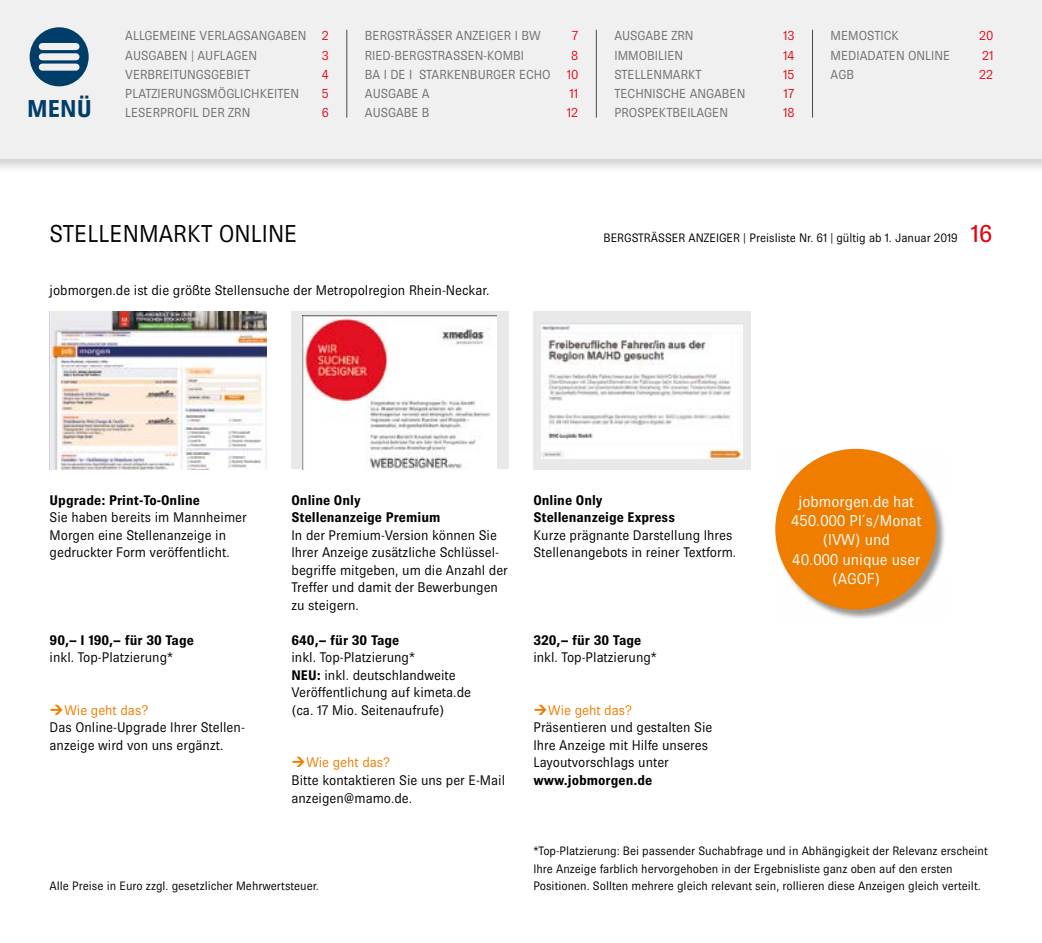
<style>
.page{position:relative;width:1042px;height:943px;background:#fff}
.page>*{position:absolute;margin:0;border:0;box-sizing:border-box;transform-origin:0 0}
.t1{font:300 24.5px "Brown";color:#000}
.t2{font:700 24.5px "Brown";color:#003e69}
.t3{font:300 15.75px/19.2px "Brown";color:#fff;text-align:center}
.t4{font:300 14px/17.5px "Brown";color:#000}
.t5{font:700 14px/17.5px "Brown";color:#000}
.t6{font:300 14px "Brown";color:#ef7d00}
.t7{font:300 13.12px/19.2px "Brown";color:#706f6f}
.t8{font:300 13.12px "Brown";color:#e30613}
.t9{font:300 12.25px/17.5px "Brown";color:#000}
.s1{color:#e30613}
.s2{font-weight:400;font-size:24.5px;color:#e30613}
.s3{font-weight:700}
</style>
<div class="page">
<div style="left:0;top:0;width:1042px;height:175px;background:#000;opacity:.2"></div>
<div style="left:0;top:0;width:1042px;height:159px;background:#f0f0f0"></div>
<svg style="left:30px;top:27px;width:59px;height:59px;background:#144c74"></svg>
<div style="left:42px;top:43px;width:34px;height:7px;background:#f0f0f0"></div>
<div style="left:42px;top:53px;width:34px;height:7px;background:#f0f0f0"></div>
<div style="left:42px;top:64px;width:34px;height:7px;background:#f0f0f0"></div>
<hr style="left:346px;top:30px;width:1px;height:88px;background:#4a4a49">
<hr style="left:596px;top:30px;width:1px;height:88px;background:#4a4a49">
<hr style="left:812px;top:30px;width:1px;height:88px;background:#4a4a49">
<div style="left:291px;top:311px;width:217px;height:158px;background:#eae9e9"></div>
<img style="left:302px;top:315px;width:194px;height:154px">
<img style="left:50px;top:311px;width:217px;height:158px">
<div style="left:533px;top:311px;width:217px;height:159px;background:#eae9e9"></div>
<img style="left:541px;top:323px;width:201px;height:135px">
<svg style="left:775px;top:450px;width:170px;height:169px"></svg>
<div style="left:775px;top:449px;width:161px;height:160px;background:#ef7d00;border-radius:50%"></div>
<h1 class="t2" style="left:27px;top:94px;width:66px">MENÜ</h1>
<p class="t7" style="left:125px;top:26px;width:205px">ALLGEMEINE VERLAGSANGABEN <span class="s1">2<br></span>AUSGABEN | AUFLAGEN</p>
<p class="t8" style="left:322px;top:48px;width:9px">3</p>
<p class="t7" style="left:125px;top:65px;width:127px">VERBREITUNGSGEBIET</p>
<p class="t8" style="left:322px;top:67px;width:9px">4</p>
<p class="t7" style="left:125px;top:84px;width:176px">PLATZIERUNGSMÖGLICHKEITEN</p>
<p class="t8" style="left:322px;top:86px;width:8px">5</p>
<p class="t7" style="left:125px;top:103px;width:127px">LESERPROFIL DER ZRN</p>
<p class="t8" style="left:322px;top:105px;width:9px">6</p>
<p class="t7" style="left:365px;top:26px;width:177px">BERGSTRÄSSER ANZEIGER I BW</p>
<p class="t8" style="left:572px;top:28px;width:8px">7</p>
<p class="t7" style="left:365px;top:45px;width:161px">RIED-BERGSTRASSEN-KOMBI</p>
<p class="t7" style="left:365px;top:45px;width:215px;text-align:justify;text-indent:206px"><span class="s1">8<br></span>BA I DE I STARKENBURGER ECHO <span class="s1">10<br></span>AUSGABE A</p>
<p class="t8" style="left:569px;top:86px;width:10px">11</p>
<p class="t7" style="left:365px;top:103px;width:66px">AUSGABE B</p>
<p class="t8" style="left:567px;top:105px;width:13px">12</p>
<p class="t7" style="left:614px;top:26px;width:81px">AUSGABE ZRN</p>
<p class="t8" style="left:783px;top:28px;width:13px">13</p>
<p class="t7" style="left:614px;top:45px;width:70px">IMMOBILIEN</p>
<p class="t8" style="left:783px;top:48px;width:13px">14</p>
<p class="t7" style="left:614px;top:65px;width:89px">STELLENMARKT</p>
<p class="t8" style="left:783px;top:67px;width:13px">15</p>
<p class="t7" style="left:614px;top:84px;width:132px">TECHNISCHE ANGABEN</p>
<p class="t8" style="left:783px;top:86px;width:12px">17</p>
<p class="t7" style="left:614px;top:103px;width:115px">PROSPEKTBEILAGEN</p>
<p class="t8" style="left:783px;top:105px;width:13px">18</p>
<p class="t7" style="left:830px;top:26px;width:70px">MEMOSTICK</p>
<p class="t8" style="left:979px;top:28px;width:16px">20</p>
<p class="t7" style="left:830px;top:45px;width:121px">MEDIADATEN ONLINE</p>
<p class="t8" style="left:982px;top:48px;width:13px">21</p>
<p class="t7" style="left:830px;top:65px;width:25px">AGB</p>
<p class="t8" style="left:979px;top:67px;width:16px">22</p>
<h1 class="t1" style="left:50px;top:220px;width:249px">STELLENMARKT ONLINE</h1>
<p class="t4" style="left:50px;top:281px;width:441px">jobmorgen.de ist die größte Stellensuche der Metropolregion Rhein-Neckar.</p>
<p class="t9" style="left:603px;top:229px;width:390px">BERGSTRÄSSER ANZEIGER | Preisliste Nr. 61 | gültig ab 1. Januar 2019 <span class="s2">16</span></p>
<p class="t5" style="left:50px;top:491px;width:152px">Upgrade: Print-To-Online</p>
<p class="t4" style="left:50px;top:508px;width:199px">Sie haben bereits im Mannheimer<br>Morgen eine Stellenanzeige in gedruckter Form veröffentlicht.</p>
<p class="t5" style="left:50px;top:631px;width:146px">90,– I 190,– für 30 Tage</p>
<p class="t4" style="left:50px;top:648px;width:125px">inkl. Top-Platzierung*</p>
<p class="t6" style="left:65px;top:702px;width:85px">Wie geht das?</p>
<p class="t4" style="left:50px;top:718px;width:197px">Das Online-Upgrade Ihrer Stellen&shy;anzeige wird von uns ergänzt.</p>
<p class="t5" style="left:291px;top:491px;width:150px">Online Only<br>Stellenanzeige Premium</p>
<p class="t4" style="left:291px;top:526px;width:218px">In der Premium-Version können Sie<br>Ihrer Anzeige zusätzliche Schlüssel&shy;begriffe mitgeben, um die Anzahl der<br>Treffer und damit der Bewerbungen zu steigern.</p>
<p class="t5" style="left:291px;top:631px;width:109px">640,– für 30 Tage</p>
<p class="t4" style="left:291px;top:648px;width:181px">inkl. Top-Platzierung*<br><span class="s3">NEU:</span> inkl. deutschlandweite<br>Veröffentlichung auf kimeta.de (ca. 17 Mio. Seitenaufrufe)</p>
<p class="t6" style="left:306px;top:754px;width:85px">Wie geht das?</p>
<p class="t4" style="left:291px;top:771px;width:215px">Bitte kontaktieren Sie uns per E-Mail anzeigen@mamo.de.</p>
<p class="t9" style="left:50px;top:877px;width:271px">Alle Preise in Euro zzgl. gesetzlicher Mehrwertsteuer.</p>
<p class="t5" style="left:533px;top:491px;width:143px">Online Only<br>Stellenanzeige Express</p>
<p class="t4" style="left:533px;top:526px;width:204px">Kurze prägnante Darstellung Ihres<br>Stellenangebots in reiner Textform.</p>
<p class="t5" style="left:533px;top:631px;width:109px">320,– für 30 Tage</p>
<p class="t4" style="left:533px;top:648px;width:125px">inkl. Top-Platzierung*</p>
<p class="t6" style="left:548px;top:702px;width:85px">Wie geht das?</p>
<p class="t4" style="left:533px;top:718px;width:180px">Präsentieren und gestalten Sie<br>Ihre Anzeige mit Hilfe unseres<br>Layoutvorschlags unter</p>
<p class="t5" style="left:533px;top:771px;width:121px">www.jobmorgen.de</p>
<p class="t3" style="left:791px;top:491px;width:132px">jobmorgen.de hat<br>450.000 PI´s/Monat (IVW) und<br>40.000 unique user (AGOF)</p>
<p class="t9" style="left:533px;top:842px;width:456px">*Top-Platzierung: Bei passender Suchabfrage und in Abhängigkeit der Relevanz erscheint<br>Ihre Anzeige farblich hervorgehoben in der Ergebnisliste ganz oben auf den ersten<br>Positionen. Sollten mehrere gleich relevant sein, rollieren diese Anzeigen gleich verteilt.</p>
</div>
